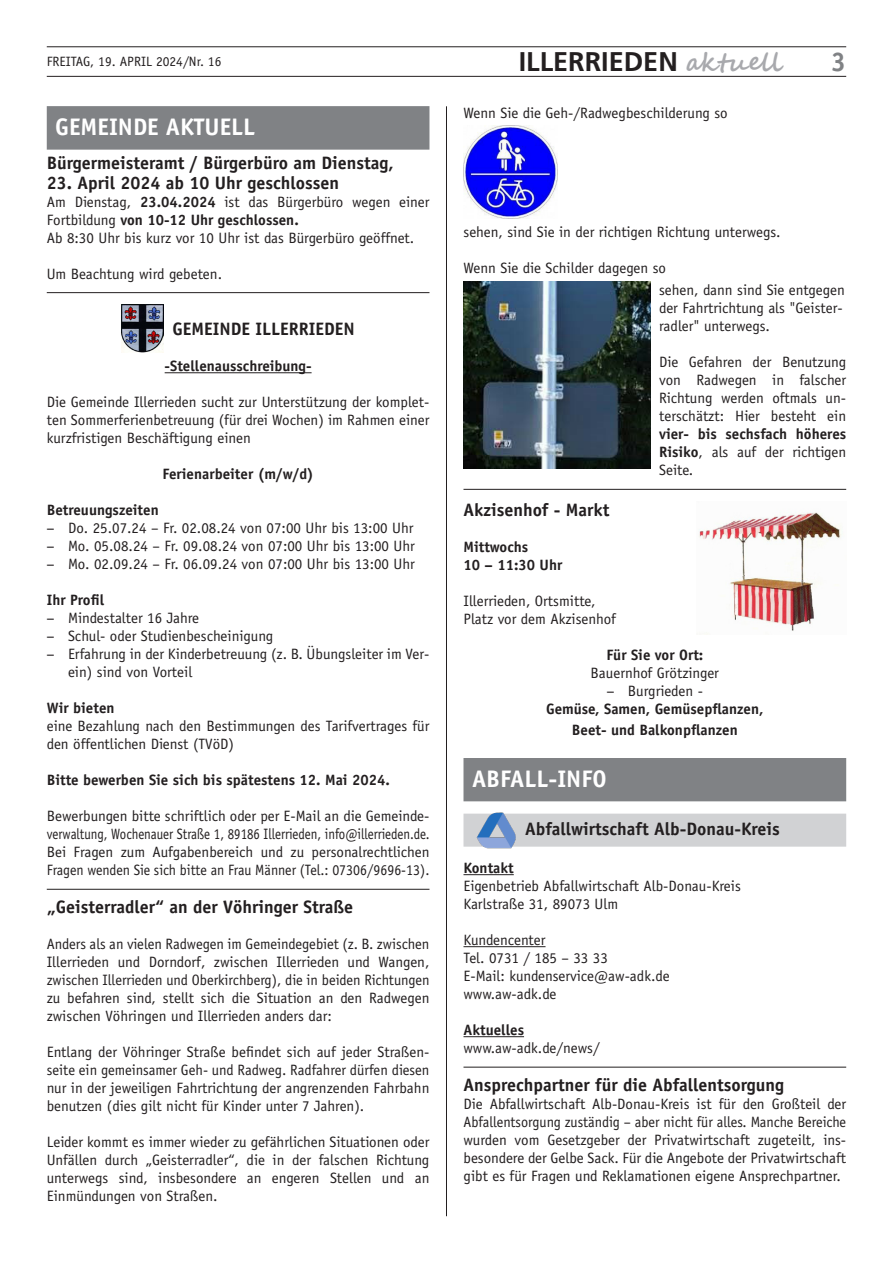
<style>
.page{position:relative;width:893px;height:1263px;background:#fff}
.page>*{position:absolute;margin:0;border:0;box-sizing:border-box;transform-origin:0 0}
.t1{font:700 27px "Frutiger";color:#231f20}
.t2{font:700 27px "Officina Sans";color:#808285}
.t3{font:700 24px "Officina Sans";color:#fff}
.t4{font:700 18px "Officina Sans";color:#231f20}
.t5{font:15px/18px "Officina Sans";color:#231f20;text-align:justify}
.t6{font:700 15px/18px "Officina Sans";color:#231f20;text-align:justify}
.t7{font:13.5px "Officina Sans";color:#231f20}
.s1{font-family:"Segoe Script";font-size:25.5px;color:#a8a9ad}
.s2{font-weight:700}
.s3{font-weight:400}
</style>
<div class="page">
<hr style="left:47px;top:76px;width:799px;height:1px;background:#231f20">
<hr style="left:47px;top:47px;width:799px;height:1px;background:#231f20">
<hr style="left:446px;top:106px;width:1px;height:1110px;background:#231f20">
<hr style="left:463px;top:489px;width:383px;height:1px;background:#231f20">
<hr style="left:463px;top:874px;width:51px;height:1px;background:#231f20">
<hr style="left:463px;top:946px;width:82px;height:1px;background:#231f20">
<hr style="left:463px;top:1036px;width:61px;height:1px;background:#231f20">
<hr style="left:463px;top:1067px;width:383px;height:1px;background:#231f20">
<img style="left:463px;top:125px;width:94px;height:94px">
<img style="left:463px;top:281px;width:188px;height:187px">
<img style="left:699px;top:512px;width:143px;height:122px">
<div style="left:463px;top:758px;width:383px;height:43px;background:#808285"></div>
<div style="left:463px;top:814px;width:383px;height:33px;background:#d1d2d4"></div>
<img style="left:476px;top:812px;width:41px;height:37px">
<hr style="left:47px;top:292px;width:382px;height:1px;background:#231f20">
<hr style="left:165px;top:372px;width:147px;height:1px;background:#231f20">
<hr style="left:47px;top:889px;width:382px;height:1px;background:#231f20">
<div style="left:47px;top:106px;width:382px;height:44px;background:#808285"></div>
<img style="left:121px;top:305px;width:43px;height:47px">
<p class="t7" style="left:47px;top:53px;width:176px">FREITAG, 19. APRIL 2024/Nr. 16</p>
<h1 class="t1" style="left:519px;top:46px;width:264px">ILLERRIEDEN <span class="s1">aktuell</span></h1>
<h1 class="t2" style="left:831px;top:45px;width:17px">3</h1>
<p class="t5" style="left:463px;top:104px;width:266px">Wenn Sie die Geh-/Radwegbeschilderung so</p>
<h2 class="t3" style="left:55px;top:112px;width:201px">GEMEINDE AKTUELL</h2>
<p class="t4" style="left:47px;top:152px;width:349px">Bürgermeisteramt / Bürgerbüro am Dienstag,</p>
<p class="t4" style="left:47px;top:171px;width:294px">23. April 2024 ab 10 Uhr geschlossen</p>
<p class="t5" style="left:47px;top:193px;width:384px;text-align:left">Am Dienstag, <span class="s2">23.04.2024</span> ist das Bürgerbüro wegen einer<br>Fortbildung <span class="s2">von 10-12 Uhr geschlossen.<br></span>Ab 8:30 Uhr bis kurz vor 10 Uhr ist das Bürgerbüro geöffnet.</p>
<p class="t5" style="left:47px;top:265px;width:177px">Um Beachtung wird gebeten.</p>
<p class="t5" style="left:463px;top:223px;width:319px">sehen, sind Sie in der richtigen Richtung unterwegs.</p>
<p class="t5" style="left:659px;top:257px;width:187px;line-height:22.2px;text-indent:-196px">Wenn Sie die Schilder dagegen so<br>sehen, dann sind Sie entgegen</p>
<p class="t5" style="left:659px;top:299px;width:185px">der Fahrtrichtung als "Geister&shy;radler" unterwegs.</p>
<p class="t5" style="left:659px;top:353px;width:189px">Die Gefahren der Benutzung von Radwegen in falscher Richtung werden oftmals un&shy;terschätzt: Hier besteht ein</p>
<p class="t6" style="left:659px;top:425px;width:189px">vier- bis sechsfach höheres Risiko<span class="s3">, als auf der richtigen Seite.</span></p>
<p class="t4" style="left:463px;top:498px;width:148px">Akzisenhof - Markt</p>
<p class="t6" style="left:463px;top:537px;width:100px">Mittwochs<br>10 – 11:30 Uhr</p>
<p class="t5" style="left:463px;top:592px;width:154px">Illerrieden, Ortsmitte,<br>Platz vor dem Akzisenhof</p>
<p class="t6" style="left:606px;top:645px;width:98px">Für Sie vor Ort:</p>
<p class="t5" style="left:591px;top:664px;width:130px;text-align:center">Bauernhof Grötzinger − Burgrieden -</p>
<p class="t6" style="left:546px;top:698px;width:219px;line-height:21.6px;text-align:center">Gemüse, Samen, Gemüsepflanzen,<br>Beet- und Balkonpflanzen</p>
<h2 class="t3" style="left:472px;top:764px;width:136px">ABFALL-INFO</h2>
<p class="t4" style="left:525px;top:818px;width:256px">Abfallwirtschaft Alb-Donau-Kreis</p>
<p class="t6" style="left:463px;top:859px;width:52px">Kontakt</p>
<p class="t5" style="left:463px;top:877px;width:279px">Eigenbetrieb Abfallwirtschaft Alb-Donau-Kreis<br>Karlstraße 31, 89073 Ulm</p>
<p class="t5" style="left:463px;top:931px;width:208px;text-align:left">Kundencenter<br>Tel. 0731 / 185 – 33 33<br>E-Mail: kundenservice@aw-adk.de www.aw-adk.de</p>
<p class="t6" style="left:463px;top:1021px;width:62px">Aktuelles</p>
<p class="t5" style="left:463px;top:1039px;width:138px">www.aw-adk.de/news/</p>
<p class="t4" style="left:463px;top:1073px;width:322px">Ansprechpartner für die Abfallentsorgung</p>
<p class="t5" style="left:463px;top:1095px;width:384px">Die Abfallwirtschaft Alb-Donau-Kreis ist für den Großteil der Abfallentsorgung zuständig – aber nicht für alles. Manche Bereiche wurden vom Gesetzgeber der Privatwirtschaft zugeteilt, ins&shy;besondere der Gelbe Sack. Für die Angebote der Privatwirtschaft gibt es für Fragen und Reklamationen eigene Ansprechpartner.</p>
<p class="t4" style="left:172px;top:318px;width:184px">GEMEINDE ILLERRIEDEN</p>
<p class="t6" style="left:165px;top:357px;width:148px">-Stellenausschreibung-</p>
<p class="t5" style="left:47px;top:393px;width:384px">Die Gemeinde Illerrieden sucht zur Unterstützung der komplet&shy;ten Sommerferienbetreuung (für drei Wochen) im Rahmen einer kurzfristigen Beschäftigung einen</p>
<p class="t6" style="left:162px;top:465px;width:153px">Ferienarbeiter (m/w/d)</p>
<p class="t6" style="left:47px;top:501px;width:113px">Betreuungszeiten</p>
<p class="t5" style="left:47px;top:519px;width:370px">− Do. 25.07.24 – Fr. 02.08.24 von 07:00 Uhr bis 13:00 Uhr − Mo. 05.08.24 – Fr. 09.08.24 von 07:00 Uhr bis 13:00 Uhr − Mo. 02.09.24 – Fr. 06.09.24 von 07:00 Uhr bis 13:00 Uhr</p>
<p class="t6" style="left:47px;top:591px;width:59px">Ihr Profil</p>
<p class="t5" style="left:47px;top:609px;width:154px">− Mindestalter 16 Jahre</p>
<p class="t5" style="left:47px;top:627px;width:228px">− Schul- oder Studienbescheinigung</p>
<p class="t5" style="left:47px;top:645px;width:384px">− Erfahrung in der Kinderbetreuung (z. B. Übungsleiter im Ver-</p>
<p class="t5" style="left:68px;top:663px;width:126px">ein) sind von Vorteil</p>
<p class="t6" style="left:47px;top:699px;width:69px">Wir bieten</p>
<p class="t5" style="left:47px;top:717px;width:384px">eine Bezahlung nach den Bestimmungen des Tarifvertrages für den öffentlichen Dienst (TVöD)</p>
<p class="t6" style="left:47px;top:771px;width:345px">Bitte bewerben Sie sich bis spätestens 12. Mai 2024.</p>
<p class="t5" style="left:47px;top:807px;width:384px">Bewerbungen bitte schriftlich oder per E-Mail an die Gemeinde&shy;verwaltung, Wochenauer Straße 1, 89186 Illerrieden, info@illerrieden.de.<br>Bei Fragen zum Aufgabenbereich und zu personalrechtlichen Fragen wenden Sie sich bitte an Frau Männer (Tel.: 07306/9696-13).</p>
<p class="t4" style="left:47px;top:895px;width:308px">„Geisterradler“ an der Vöhringer Straße</p>
<p class="t5" style="left:47px;top:935px;width:384px">Anders als an vielen Radwegen im Gemeindegebiet (z. B. zwischen Illerrieden und Dorndorf, zwischen Illerrieden und Wangen, zwischen Illerrieden und Oberkirchberg), die in beiden Richtungen zu befahren sind, stellt sich die Situation an den Radwegen zwischen Vöhringen und Illerrieden anders dar:</p>
<p class="t5" style="left:47px;top:1043px;width:384px">Entlang der Vöhringer Straße befindet sich auf jeder Straßen&shy;seite ein gemeinsamer Geh- und Radweg. Radfahrer dürfen diesen nur in der jeweiligen Fahrtrichtung der angrenzenden Fahrbahn benutzen (dies gilt nicht für Kinder unter 7 Jahren).</p>
<p class="t5" style="left:47px;top:1133px;width:384px">Leider kommt es immer wieder zu gefährlichen Situationen oder Unfällen durch „Geisterradler“, die in der falschen Richtung unterwegs sind, insbesondere an engeren Stellen und an Einmündungen von Straßen.</p>
</div>
